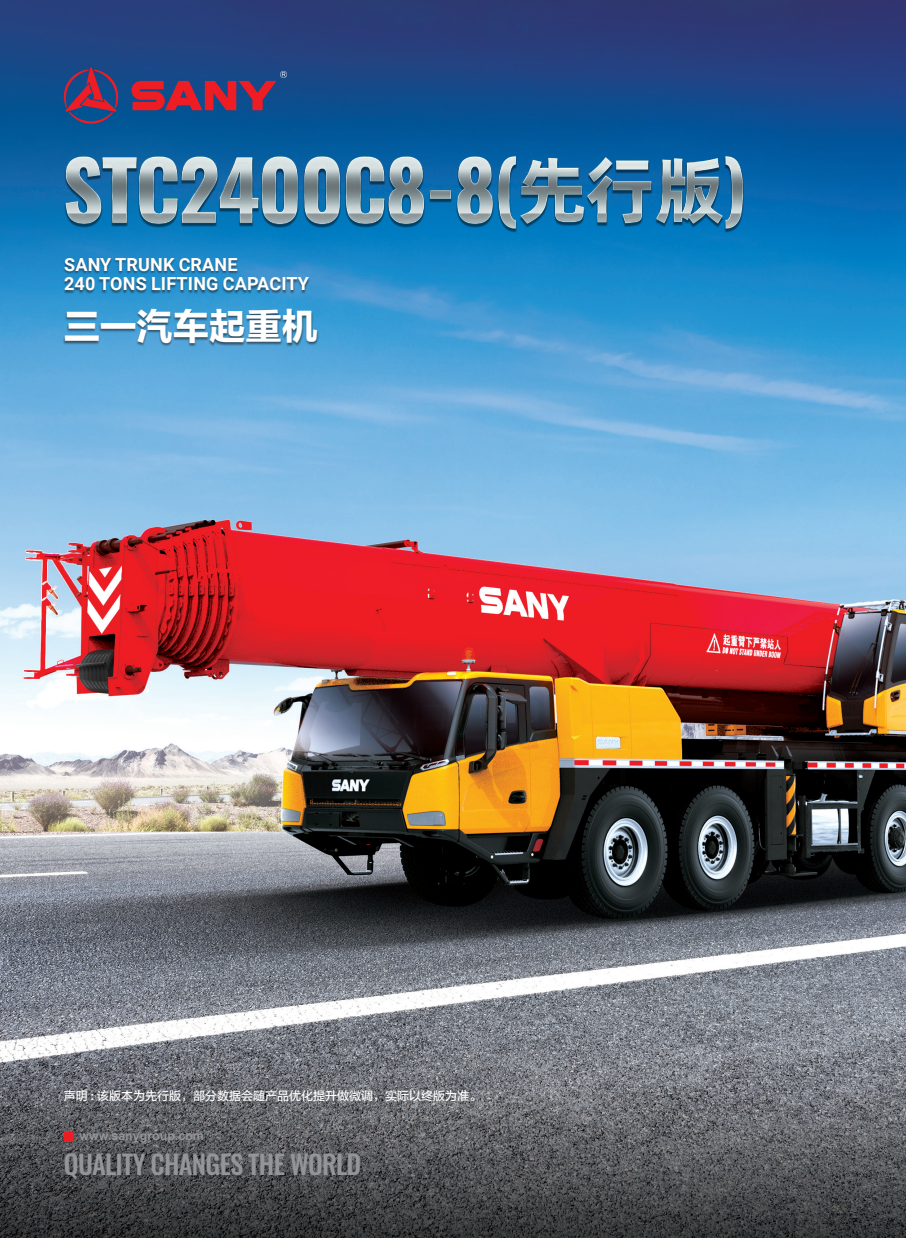
<style>
.page{position:relative;width:906px;height:1238px;background:#fff}
.page>*{position:absolute;margin:0;border:0;box-sizing:border-box;transform-origin:0 0}
.t1{font:36.3px "FZLTDHK GBK1 0";color:#fff}
.t2{font:500 26.4px "Oswald";letter-spacing:-.025em;color:#939598}
.t3{font:700 18px/19.5px "Roboto";letter-spacing:.01em;color:#fff}
.t4{font:700 12.45px "Arial";color:#939598}
.t5{font:12px "FZLTZHUNHK GBK1 0";color:#fff}
.s1{font-family:"Helvetica Neue";font-weight:500}
</style>
<div class="page">
<img style="left:0;top:0;width:906px;height:1237px">
<svg style="left:63px;top:67px;width:56px;height:57px;background:#503f6d"></svg>
<svg style="left:131px;top:71px;width:156px;height:39px;background:#6d3860"></svg>
<img style="left:47px;top:130px;width:736px;height:132px">
<div style="left:63px;top:258px;width:248px;height:35px;background:#231f20;opacity:.6"></div>
<div style="left:63px;top:309px;width:256px;height:38px;background:#231f20;opacity:.6"></div>
<div style="left:64px;top:1132px;width:9px;height:9px;background:#ee1d23"></div>
<p class="t3" style="left:64px;top:254px;width:246px">SANY TRUNK CRANE<br>240 TONS LIFTING CAPACITY</p>
<h1 class="t1" style="left:64px;top:307px;width:256px">三一汽车起重机</h1>
<p class="t5" style="left:64px;top:1089px;width:419px">声明 <span class="s1">:</span> 该版本为先行版，部分数据会随产品优化提升做微调，实际以终版为准。</p>
<p class="t4" style="left:80px;top:1127px;width:126px">www.sanygroup.com</p>
<h2 class="t2" style="left:64px;top:1141px;width:299px">QUALITY CHANGES THE WORLD</h2>
</div>
